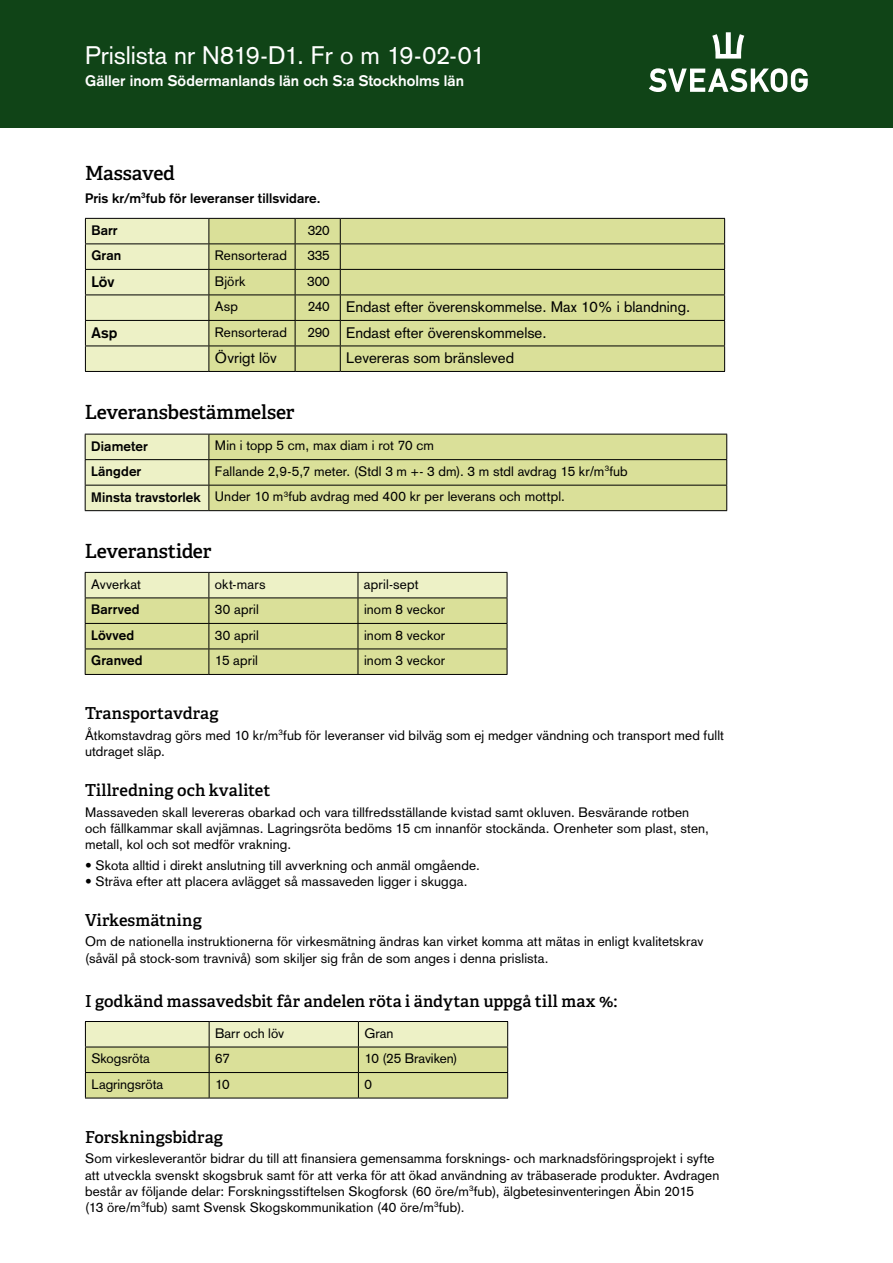
<style>
.page{position:relative;width:893px;height:1263px;background:#fff}
.page>*{position:absolute;margin:0;border:0;box-sizing:border-box;transform-origin:0 0}
.t1{font:25.05px "Akzidenz Grotesk";letter-spacing:-.005em;color:#fff}
.t2{font:600 19.5px "Adelle";letter-spacing:-.01em;color:#000}
.t3{font:600 16.5px "Adelle";letter-spacing:.005em;color:#000}
.t4{font:15px "Akzidenz Grotesk";color:#000}
.t5{font:700 15px "Akzidenz Grotesk";letter-spacing:.005em;color:#fff}
.t6{font:700 15px "Akzidenz Grotesk";letter-spacing:.005em;color:#000}
.t7{font:13.5px/16.2px "Akzidenz Grotesk";letter-spacing:.01em;color:#000}
.t8{font:700 13.5px "Akzidenz Grotesk";letter-spacing:.01em;color:#000}
.s1{font-size:13.5px}
.s2{font-weight:700}
</style>
<div class="page">
<div style="left:0;top:0;width:893px;height:128px;background:#104417"></div>
<svg style="left:649px;top:68px;width:159px;height:24px"></svg>
<svg style="left:712px;top:32px;width:32px;height:27px"></svg>
<div style="left:210px;top:219px;width:514px;height:152px;background:#dae099"></div>
<hr style="left:209px;top:218px;width:86px;height:1px;background:#000">
<hr style="left:295px;top:218px;width:45px;height:1px;background:#000">
<hr style="left:340px;top:218px;width:385px;height:1px;background:#000">
<hr style="left:209px;top:243px;width:86px;height:1px;background:#000">
<hr style="left:295px;top:243px;width:45px;height:1px;background:#000">
<hr style="left:340px;top:243px;width:385px;height:1px;background:#000">
<hr style="left:209px;top:269px;width:86px;height:1px;background:#000">
<hr style="left:295px;top:269px;width:45px;height:1px;background:#000">
<hr style="left:340px;top:269px;width:385px;height:1px;background:#000">
<hr style="left:209px;top:295px;width:86px;height:1px;background:#000">
<hr style="left:295px;top:295px;width:45px;height:1px;background:#000">
<hr style="left:340px;top:295px;width:385px;height:1px;background:#000">
<hr style="left:209px;top:320px;width:86px;height:1px;background:#000">
<hr style="left:295px;top:320px;width:45px;height:1px;background:#000">
<hr style="left:340px;top:320px;width:385px;height:1px;background:#000">
<hr style="left:209px;top:346px;width:86px;height:1px;background:#000">
<svg style="left:85px;top:218px;width:125px;height:153px;background:#e0e3bb"></svg>
<hr style="left:295px;top:346px;width:45px;height:1px;background:#000">
<svg style="left:295px;top:219px;width:1px;height:152px"></svg>
<hr style="left:340px;top:346px;width:385px;height:1px;background:#000">
<svg style="left:340px;top:219px;width:1px;height:152px"></svg>
<svg style="left:724px;top:219px;width:1px;height:152px"></svg>
<hr style="left:85px;top:371px;width:124px;height:1px;background:#000">
<hr style="left:209px;top:371px;width:86px;height:1px;background:#000">
<hr style="left:295px;top:371px;width:45px;height:1px;background:#000">
<hr style="left:340px;top:371px;width:385px;height:1px;background:#000">
<svg style="left:85px;top:434px;width:642px;height:77px;background:#d6db9c"></svg>
<hr style="left:209px;top:485px;width:518px;height:1px;background:#000">
<hr style="left:209px;top:510px;width:518px;height:1px;background:#000">
<hr style="left:209px;top:674px;width:149px;height:1px;background:#000">
<hr style="left:358px;top:674px;width:149px;height:1px;background:#000">
<svg style="left:85px;top:572px;width:423px;height:102px;background:#d5da9d"></svg>
<hr style="left:85px;top:623px;width:124px;height:1px;background:#000">
<hr style="left:85px;top:648px;width:124px;height:1px;background:#000">
<hr style="left:85px;top:674px;width:124px;height:1px;background:#000">
<hr style="left:209px;top:1098px;width:149px;height:1px;background:#000">
<hr style="left:358px;top:1098px;width:150px;height:1px;background:#000">
<svg style="left:85px;top:1021px;width:423px;height:77px;background:#d5da9f"></svg>
<hr style="left:85px;top:1072px;width:124px;height:1px;background:#000">
<hr style="left:85px;top:1098px;width:124px;height:1px;background:#000">
<h1 class="t1" style="left:85px;top:40px;width:401px">Prislista nr N819-D1. Fr o m 19-02-01</h1>
<p class="t5" style="left:85px;top:72px;width:381px">Gäller inom Södermanlands län och S:a Stockholms län</p>
<h2 class="t2" style="left:85px;top:161px;width:91px">Massaved</h2>
<p class="t8" style="left:85px;top:190px;width:237px">Pris kr/m<sup>3</sup>fub för leveranser tillsvidare.</p>
<p class="t8" style="left:91px;top:222px;width:28px">Barr</p>
<p class="t7" style="left:308px;top:222px;width:23px">320</p>
<p class="t8" style="left:91px;top:248px;width:31px">Gran</p>
<p class="t7" style="left:215px;top:247px;width:74px">Rensorterad</p>
<p class="t7" style="left:307px;top:247px;width:24px">335</p>
<p class="t6" style="left:91px;top:273px;width:25px">Löv</p>
<p class="t7" style="left:215px;top:273px;width:32px">Björk</p>
<p class="t7" style="left:307px;top:273px;width:24px">300</p>
<p class="t7" style="left:215px;top:298px;width:25px">Asp</p>
<p class="t4" style="left:308px;top:298px;width:384px"><span class="s1">240</span> Endast efter överenskommelse. Max 10% i blandning.</p>
<p class="t6" style="left:91px;top:324px;width:28px">Asp</p>
<p class="t7" style="left:215px;top:324px;width:74px">Rensorterad</p>
<p class="t4" style="left:308px;top:324px;width:241px"><span class="s1">290</span> Endast efter överenskommelse.</p>
<p class="t4" style="left:215px;top:349px;width:63px">Övrigt löv</p>
<p class="t4" style="left:346px;top:349px;width:169px">Levereras som bränsleved</p>
<h2 class="t2" style="left:85px;top:399px;width:211px">Leveransbestämmelser</h2>
<p class="t8" style="left:91px;top:438px;width:58px">Diameter</p>
<p class="t7" style="left:215px;top:438px;width:221px">Min i topp 5 cm, max diam i rot 70 cm</p>
<p class="t8" style="left:91px;top:463px;width:52px">Längder</p>
<p class="t7" style="left:91px;top:458px;width:538px;line-height:25.5px;text-indent:124px">Fallande 2,9-5,7 meter. (Stdl 3 m +- 3 dm). 3 m stdl avdrag 15 kr/m<sup>3</sup>fub<br><span class="s2">Minsta travstorlek</span> Under 10 m<sup>3</sup>fub avdrag med 400 kr per leverans och mottpl.</p>
<h2 class="t2" style="left:85px;top:539px;width:128px">Leveranstider</h2>
<p class="t7" style="left:91px;top:576px;width:51px">Avverkat</p>
<p class="t7" style="left:215px;top:576px;width:52px">okt-mars</p>
<p class="t7" style="left:364px;top:576px;width:56px">april-sept</p>
<p class="t8" style="left:91px;top:602px;width:50px">Barrved</p>
<p class="t7" style="left:215px;top:601px;width:45px">30 april</p>
<p class="t7" style="left:364px;top:601px;width:83px">inom 8 veckor</p>
<p class="t8" style="left:91px;top:627px;width:45px">Lövved</p>
<p class="t7" style="left:215px;top:627px;width:45px">30 april</p>
<p class="t7" style="left:364px;top:627px;width:83px">inom 8 veckor</p>
<p class="t8" style="left:91px;top:653px;width:53px">Granved</p>
<p class="t7" style="left:215px;top:652px;width:45px">15 april</p>
<p class="t7" style="left:364px;top:652px;width:83px">inom 3 veckor</p>
<p class="t3" style="left:85px;top:703px;width:135px">Transportavdrag</p>
<p class="t7" style="left:85px;top:727px;width:640px">Åtkomstavdrag görs med 10 kr/m<sup>3</sup>fub för leveranser vid bilväg som ej medger vändning och transport med fullt utdraget släp.</p>
<p class="t3" style="left:85px;top:780px;width:187px">Tillredning och kvalitet</p>
<p class="t7" style="left:85px;top:804px;width:625px">Massaveden skall levereras obarkad och vara tillfredsställande kvistad samt okluven. Besvärande rotben och fällkammar skall avjämnas. Lagringsröta bedöms 15 cm innanför stockända. Orenheter som plast, sten, metall, kol och sot medför vrakning.</p>
<p class="t7" style="left:85px;top:857px;width:396px">• Skota alltid i direkt anslutning till avverkning och anmäl omgående.</p>
<p class="t7" style="left:85px;top:873px;width:384px">• Sträva efter att placera avlägget så massaveden ligger i skugga.</p>
<p class="t3" style="left:85px;top:910px;width:118px">Virkesmätning</p>
<p class="t7" style="left:85px;top:934px;width:620px">Om de nationella instruktionerna för virkesmätning ändras kan virket komma att mätas in enligt kvalitetskrav (såväl på stock-som travnivå) som skiljer sig från de som anges i denna prislista.</p>
<p class="t3" style="left:85px;top:991px;width:534px">I godkänd massavedsbit får andelen röta i ändytan uppgå till max %:</p>
<p class="t7" style="left:215px;top:1025px;width:70px">Barr och löv</p>
<p class="t7" style="left:364px;top:1025px;width:31px">Gran</p>
<p class="t7" style="left:91px;top:1050px;width:60px">Skogsröta</p>
<p class="t7" style="left:215px;top:1050px;width:16px">67</p>
<p class="t7" style="left:364px;top:1050px;width:95px">10 (25 Braviken)</p>
<p class="t7" style="left:91px;top:1076px;width:73px">Lagringsröta</p>
<p class="t7" style="left:215px;top:1076px;width:16px">10</p>
<p class="t7" style="left:364px;top:1076px;width:9px">0</p>
<p class="t3" style="left:85px;top:1127px;width:139px">Forskningsbidrag</p>
<p class="t7" style="left:85px;top:1150px;width:636px">Som virkesleverantör bidrar du till att finansiera gemensamma forsknings- och marknadsföringsprojekt i syfte att utveckla svenskt skogsbruk samt för att verka för att ökad användning av träbaserade produkter. Avdragen består av följande delar: Forskningsstiftelsen Skogforsk (60 öre/m<sup>3</sup>fub), älgbetesinventeringen Äbin 2015<br>(13 öre/m<sup>3</sup>fub) samt Svensk Skogskommunikation (40 öre/m<sup>3</sup>fub).</p>
</div>
